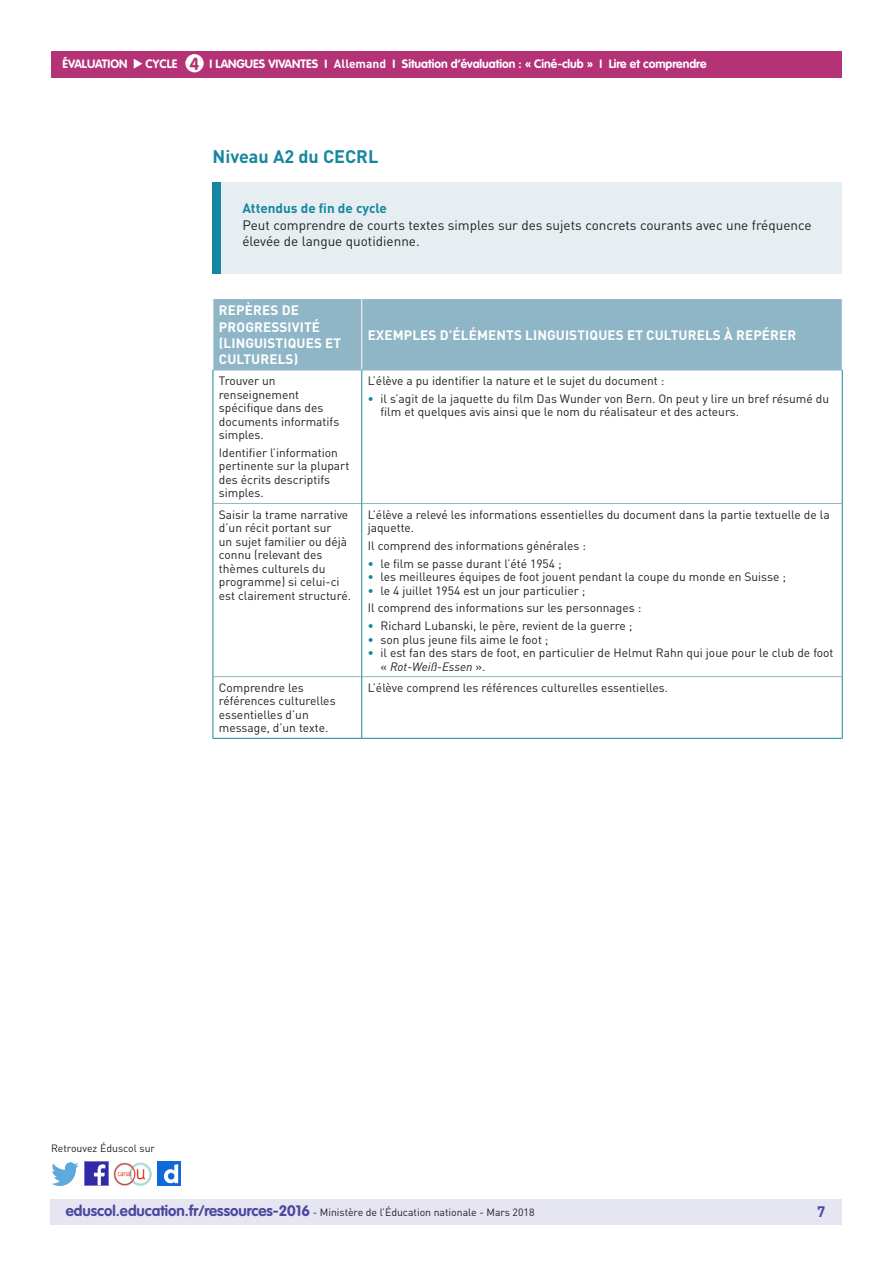
<style>
.page{position:relative;width:893px;height:1263px;background:#fff}
.page>*{position:absolute;margin:0;border:0;box-sizing:border-box;transform-origin:0 0}
._04_Titre_de_niveau{font:700 18px "DIN Pro";color:#16879f}
.t1{font:700 17.25px "VAG Rounded Std";color:#b43376}
.t2{font:700 15px "DIN Pro";color:#4a489e}
._15_texte_encadré{font:13.5px/16.5px "DIN Pro";color:#231f20}
.Titre_têtière_tablea{font:700 13.5px/16.2px "DIN Pro";letter-spacing:.01em;color:#fff}
._15_Titre_encadré{font:700 13.5px "DIN Pro";color:#16879f}
.Texte_courant_tablea{font:12px/13.5px "DIN Pro";color:#231f20}
.t3{font:700 12px "VAG Rounded Std";color:#fff}
.t4{font:10.5px "DIN Pro";color:#231f20}
.s1{font-family:"DIN Pro"}
.s2{font-weight:700;color:#16879f}
.s3{font-style:italic}
.s4{font-family:"VAG Rounded Std";font-weight:700;font-size:15px;color:#4a489e}
</style>
<div class="page">
<div style="left:50px;top:1199px;width:791px;height:26px;background:#e6e5f2"></div>
<div style="left:51px;top:51px;width:791px;height:27px;background:#b43376"></div>
<svg style="left:134px;top:59px;width:8px;height:10px"></svg>
<div style="left:185px;top:54px;width:19px;height:18px;background:#fff;border-radius:50%"></div>
<img style="left:85px;top:1162px;width:23px;height:23px">
<img style="left:51px;top:1163px;width:28px;height:22px">
<img style="left:158px;top:1162px;width:22px;height:23px">
<img style="left:114px;top:1163px;width:38px;height:22px">
<div style="left:214px;top:299px;width:628px;height:71px;background:#8fb6c6"></div>
<hr style="left:361px;top:299px;width:1px;height:71px;background:#fff">
<hr style="left:213px;top:503px;width:148px;height:1px;background:#8fb6c6">
<hr style="left:362px;top:503px;width:480px;height:1px;background:#8fb6c6">
<hr style="left:213px;top:676px;width:148px;height:1px;background:#8fb6c6">
<hr style="left:362px;top:676px;width:480px;height:1px;background:#8fb6c6">
<hr style="left:213px;top:370px;width:149px;height:1px;background:#8fb6c6">
<hr style="left:213px;top:370px;width:1px;height:133px;background:#16879f">
<hr style="left:213px;top:503px;width:1px;height:174px;background:#16879f">
<hr style="left:213px;top:677px;width:1px;height:61px;background:#16879f">
<hr style="left:213px;top:738px;width:149px;height:1px;background:#16879f">
<hr style="left:362px;top:370px;width:480px;height:1px;background:#8fb6c6">
<hr style="left:361px;top:370px;width:1px;height:133px;background:#16879f">
<hr style="left:842px;top:370px;width:1px;height:133px;background:#16879f">
<hr style="left:361px;top:503px;width:1px;height:174px;background:#16879f">
<hr style="left:842px;top:503px;width:1px;height:174px;background:#16879f">
<hr style="left:361px;top:677px;width:1px;height:61px;background:#16879f">
<hr style="left:842px;top:677px;width:1px;height:61px;background:#16879f">
<hr style="left:362px;top:738px;width:480px;height:1px;background:#16879f">
<div style="left:213px;top:182px;width:629px;height:91px;background:#e6eef2"></div>
<div style="left:213px;top:182px;width:8px;height:91px;background:#16879f"></div>
<p class="t3" style="left:63px;top:57px;width:66px">ÉVALUATION</p>
<p class="t3" style="left:146px;top:57px;width:33px">CYCLE</p>
<p class="t3" style="left:210px;top:57px;width:119px">I LANGUES VIVANTES I</p>
<h2 class="t1" style="left:190px;top:53px;width:11px">4</h2>
<p class="t3" style="left:334px;top:57px;width:374px"><span class="s1">Allemand</span> I Situation d’évaluation : « Ciné-club » I Lire et comprendre</p>
<p class="_04_Titre_de_niveau" style="left:213px;top:144px;width:167px">Niveau A2 du CECRL</p>
<p class="_15_Titre_encadré" style="left:242px;top:200px;width:146px">Attendus de fin de cycle</p>
<p class="_15_texte_encadré" style="left:242px;top:216px;width:571px">Peut comprendre de courts textes simples sur des sujets concrets courants avec une fréquence élevée de langue quotidienne.</p>
<p class="Titre_têtière_tablea" style="left:219px;top:302px;width:124px">REPÈRES DE<br>PROGRESSIVITÉ (LINGUISTIQUES ET<br>CULTURELS)</p>
<p class="Texte_courant_tablea" style="left:219px;top:374px;width:122px">Trouver un renseignement spécifique dans des documents informatifs simples.</p>
<p class="Texte_courant_tablea" style="left:219px;top:446px;width:132px">Identifier l’information pertinente sur la plupart des écrits descriptifs simples.</p>
<p class="Titre_têtière_tablea" style="left:368px;top:326px;width:430px">EXEMPLES D’ÉLÉMENTS LINGUISTIQUES ET CULTURELS À REPÉRER</p>
<p class="Texte_courant_tablea" style="left:368px;top:374px;width:298px">L’élève a pu identifier la nature et le sujet du document :</p>
<p class="Texte_courant_tablea" style="left:380px;top:392px;width:450px;text-indent:-13px"><span class="s2">•</span> il s’agit de la jaquette du film Das Wunder von Bern. On peut y lire un bref résumé du film et quelques avis ainsi que le nom du réalisateur et des acteurs.</p>
<p class="Texte_courant_tablea" style="left:219px;top:507px;width:134px">Saisir la trame narrative d’un récit portant sur<br>un sujet familier ou déjà connu (relevant des thèmes culturels du programme) si celui-ci est clairement structuré.</p>
<p class="Texte_courant_tablea" style="left:368px;top:507px;width:463px">L’élève a relevé les informations essentielles du document dans la partie textuelle de la jaquette.</p>
<p class="Texte_courant_tablea" style="left:368px;top:538px;width:220px">Il comprend des informations générales :</p>
<p class="Texte_courant_tablea" style="left:368px;top:556px;width:195px"><span class="s2">•</span> le film se passe durant l’été 1954 ;</p>
<p class="Texte_courant_tablea" style="left:368px;top:570px;width:420px"><span class="s2">•</span> les meilleures équipes de foot jouent pendant la coupe du monde en Suisse ;</p>
<p class="Texte_courant_tablea" style="left:368px;top:583px;width:219px"><span class="s2">•</span> le 4 juillet 1954 est un jour particulier ;</p>
<p class="Texte_courant_tablea" style="left:368px;top:601px;width:275px">Il comprend des informations sur les personnages :</p>
<p class="Texte_courant_tablea" style="left:368px;top:619px;width:266px"><span class="s2">•</span> Richard Lubanski, le père, revient de la guerre ;</p>
<p class="Texte_courant_tablea" style="left:368px;top:632px;width:182px"><span class="s2">•</span> son plus jeune fils aime le foot ;</p>
<p class="Texte_courant_tablea" style="left:380px;top:646px;width:455px;text-indent:-13px"><span class="s2">•</span> il est fan des stars de foot, en particulier de Helmut Rahn qui joue pour le club de foot « <span class="s3">Rot-Weiß-Essen</span> ».</p>
<p class="Texte_courant_tablea" style="left:219px;top:680px;width:118px">Comprendre les références culturelles essentielles d’un message, d’un texte.</p>
<p class="Texte_courant_tablea" style="left:368px;top:680px;width:302px">L’élève comprend les références culturelles essentielles.</p>
<p class="t4" style="left:51px;top:1141px;width:106px">Retrouvez Éduscol sur</p>
<p class="t4" style="left:66px;top:1205px;width:470px"><span class="s4">eduscol.education.fr/ressources-2016</span> - Ministère de l’Éducation nationale - Mars 2018</p>
<p class="t2" style="left:817px;top:1201px;width:10px">7</p>
</div>
